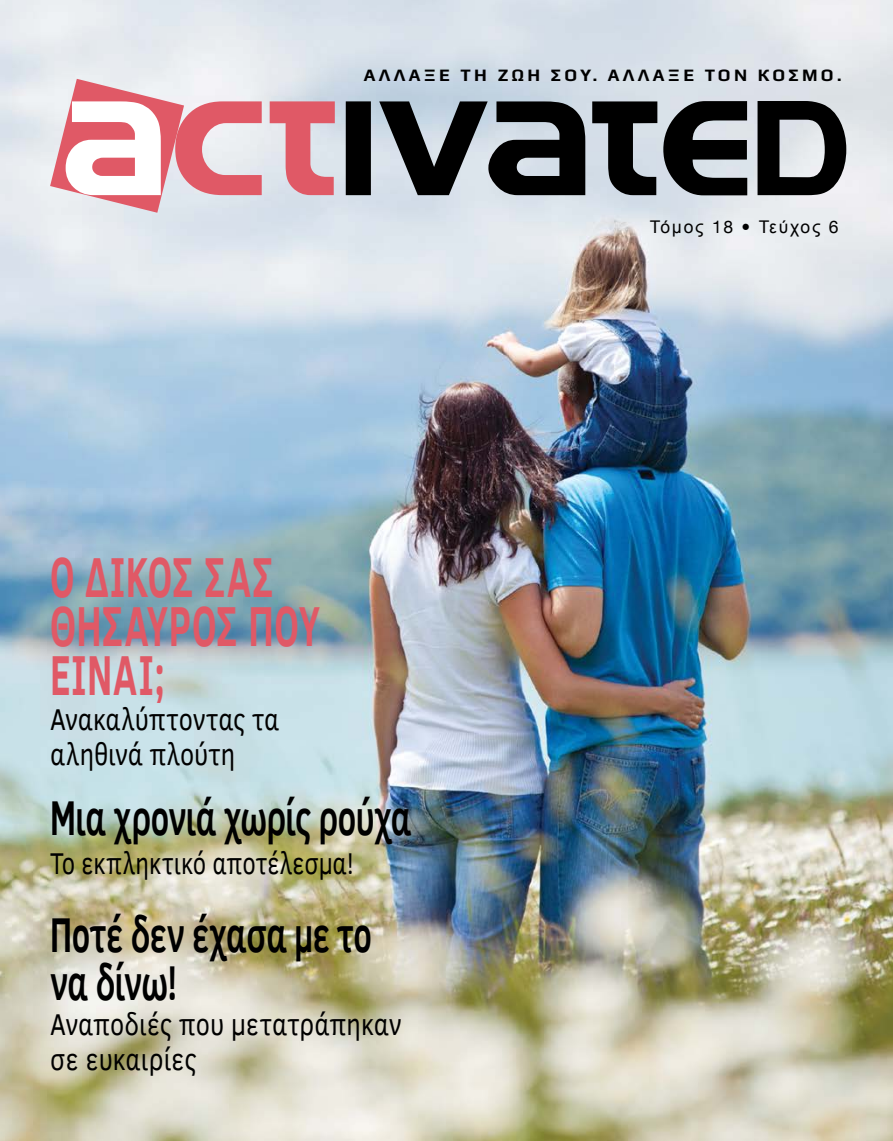
<style>
.page{position:relative;width:893px;height:1141px;background:#fff}
.page>*{position:absolute;margin:0;border:0;box-sizing:border-box;transform-origin:0 0}
.t1{font:700 57.75px/49px "Clear Sans";letter-spacing:.015em;color:#e05966;scale:.64 1}
.t2{font:700 50.05px/47.2px "Clear Sans";letter-spacing:-.015em;color:#000;scale:.64 1}
.t3{font:30.8px/35px "Clear Sans";letter-spacing:.005em;color:#000;scale:.82 1}
.t4{font:30.8px "Clear Sans";letter-spacing:.005em;color:#000;scale:.77 1}
.t5{font:700 17.5px "Play";letter-spacing:.19em;color:#000}
.t6{font:17.5px "Arial";letter-spacing:.1em;color:#000}
.s1{font-family:"Helvetica Neue"}
</style>
<div class="page">
<img style="left:0;top:0;width:893px;height:1141px">
<svg style="left:346px;top:101px;width:500px;height:94px;background:#595d60"></svg>
<svg style="left:50px;top:79px;width:285px;height:134px"></svg>
<img style="left:317px;top:804px;width:118px;height:39px;border-radius:50%">
<p class="t5" style="left:364px;top:65px;width:479px">ΑΛΛΑΞΕ ΤΗ ΖΩΗ ΣΟΥ. ΑΛΛΑΞΕ ΤΟΝ ΚΟΣΜΟ.</p>
<h1 class="t1" style="left:50px;top:550px;width:423px">Ο ΔΙΚΟΣ ΣΑΣ<br>ΘΗΣΑΥΡΟΣ ΠΟΥ<br>ΕΙΝΑΙ;</h1>
<p class="t3" style="left:50px;top:702px;width:281px">Ανακαλύπτοντας τα αληθινά πλούτη</p>
<h2 class="t2" style="left:50px;top:792px;width:566px">Μια χρονιά χωρίς ρούχα</h2>
<p class="t4" style="left:50px;top:842px;width:396px">Το εκπληκτικό αποτέλεσμα!</p>
<h2 class="t2" style="left:50px;top:909px;width:505px">Ποτέ δεν έχασα με το να δίνω!</h2>
<p class="t3" style="left:50px;top:1006px;width:430px">Αναποδιές που μετατράπηκαν σε ευκαιρίες</p>
<p class="t6" style="left:650px;top:216px;width:190px">Τόμος <span class="s1">18 •</span> Τεύχος <span class="s1">6</span></p>
</div>
